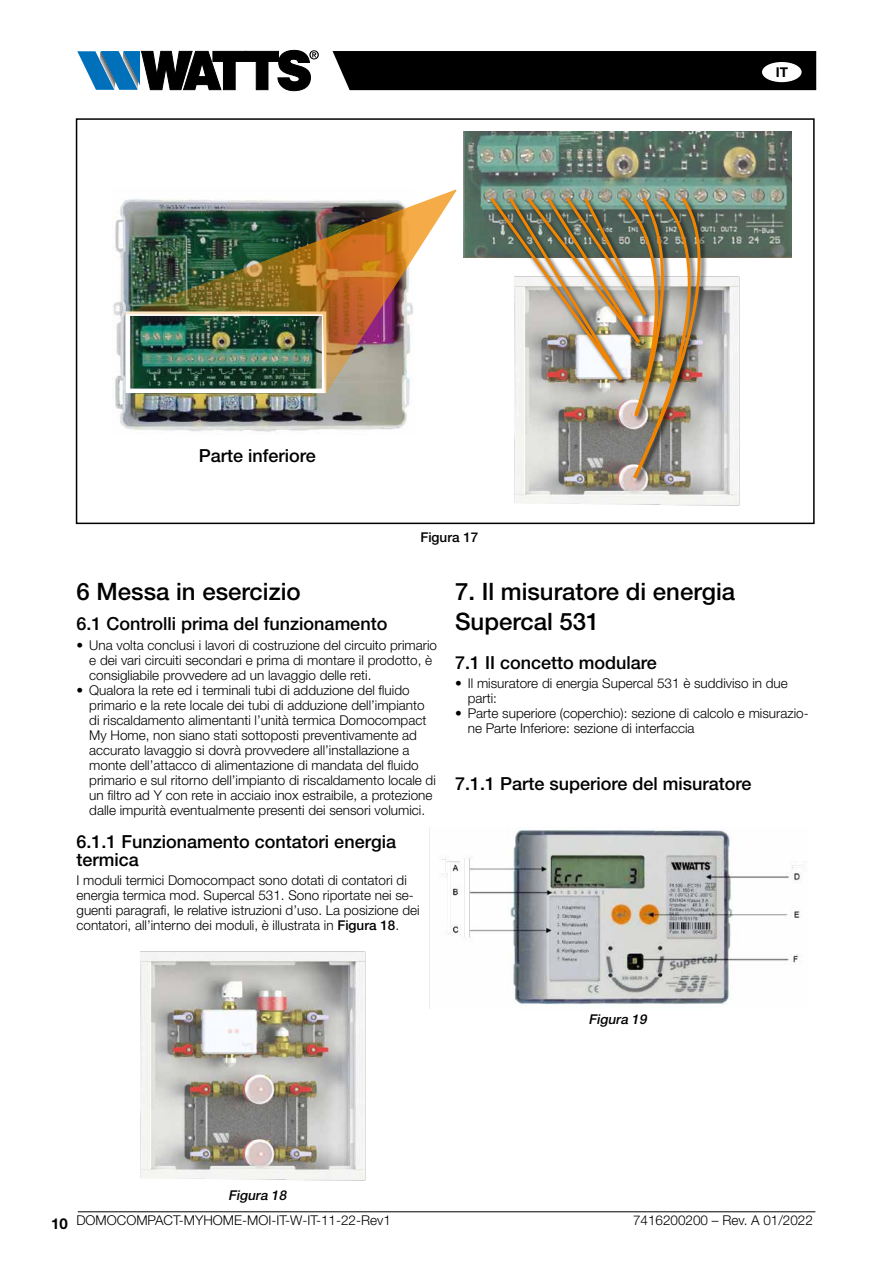
<style>
.page{position:relative;width:893px;height:1263px;background:#fff}
.page>*{position:absolute;margin:0;border:0;box-sizing:border-box;transform-origin:0 0}
.t1{font:500 24px/30px "Helvetica Neue LT Std";color:#000}
.t2{font:500 18px/18px "Helvetica Neue LT Std";color:#000}
.t3{font:700 15px "Helvetica Neue LT Std";color:#000}
.t4{font:300 13.5px/15px "Helvetica Neue LT Std";color:#000}
.t5{font:italic 500 13.5px "Helvetica Neue LT Std";color:#000}
.t6{font:500 13.5px "Helvetica Neue LT Std";color:#000}
.t7{font:700 13.5px "Helvetica Neue LT Std";color:#000}
.s1{font-weight:500}
</style>
<div class="page">
<hr style="left:78px;top:1211px;width:737px;height:1px;background:#000">
<svg style="left:77px;top:50px;width:242px;height:41px"></svg>
<div style="left:333px;top:51px;width:483px;height:39px;background:#000"></div>
<div style="left:762px;top:62px;width:40px;height:20px;background:#fff;border-radius:50%"></div>
<div style="left:76px;top:118px;width:739px;height:406px;border:2px solid #000"></div>
<img style="left:140px;top:951px;width:226px;height:230px">
<img style="left:429px;top:828px;width:379px;height:180px">
<img style="left:514px;top:276px;width:226px;height:230px">
<img style="left:464px;top:132px;width:327px;height:125px">
<img style="left:487px;top:193px;width:251px;height:288px">
<img style="left:113px;top:202px;width:297px;height:230px">
<img style="left:124px;top:189px;width:333px;height:206px">
<p class="t7" style="left:776px;top:63px;width:14px">IT</p>
<h2 class="t2" style="left:199px;top:446px;width:119px">Parte inferiore</h2>
<p class="t6" style="left:420px;top:530px;width:60px">Figura 17</p>
<h1 class="t1" style="left:77px;top:576px;width:226px">6 Messa in esercizio</h1>
<h2 class="t2" style="left:77px;top:615px;width:312px">6.1 Controlli prima del funzionamento</h2>
<p class="t4" style="left:89px;top:637px;width:349px;text-indent:-13px">• Una volta conclusi i lavori di costruzione del circuito primario e dei vari circuiti secondari e prima di montare il prodotto, è consigliabile provvedere ad un lavaggio delle reti.</p>
<p class="t4" style="left:89px;top:682px;width:348px;text-indent:-13px">• Qualora la rete ed i terminali tubi di adduzione del fluido primario e la rete locale dei tubi di adduzione dell’impianto di riscaldamento alimentanti l’unità termica Domocompact My Home, non siano stati sottoposti preventivamente ad accurato lavaggio si dovrà provvedere all’installazione a monte dell’attacco di alimentazione di mandata del fluido primario e sul ritorno dell’impianto di riscaldamento locale di un filtro ad Y con rete in acciaio inox estraibile, a protezione dalle impurità eventualmente presenti dei sensori volumici.</p>
<h2 class="t2" style="left:77px;top:832px;width:321px">6.1.1 Funzionamento contatori energia termica</h2>
<p class="t4" style="left:77px;top:872px;width:345px">I moduli termici Domocompact sono dotati di contatori di energia termica mod. Supercal 531. Sono riportate nei se&shy;guenti paragrafi, le relative istruzioni d’uso. La posizione dei contatori, all’interno dei moduli, è illustrata in <span class="s1">Figura 18</span>.</p>
<h1 class="t1" style="left:455px;top:576px;width:282px">7. Il misuratore di energia<br>Supercal 531</h1>
<h2 class="t2" style="left:455px;top:653px;width:203px">7.1 II concetto modulare</h2>
<p class="t4" style="left:468px;top:675px;width:322px;text-indent:-13px">• Il misuratore di energia Supercal 531 è suddiviso in due parti:</p>
<p class="t4" style="left:468px;top:705px;width:342px;text-indent:-13px">• Parte superiore (coperchio): sezione di calcolo e misurazio&shy;ne Parte Inferiore: sezione di interfaccia</p>
<h2 class="t2" style="left:455px;top:774px;width:298px">7.1.1 Parte superiore del misuratore</h2>
<p class="t5" style="left:589px;top:1011px;width:62px">Figura 19</p>
<p class="t3" style="left:51px;top:1214px;width:18px">10</p>
<p class="t5" style="left:228px;top:1187px;width:62px">Figura 18</p>
<p class="t4" style="left:76px;top:1213px;width:316px">DOMOCOMPACT-MYHOME-MOI-IT-W-IT-11-22-Rev1</p>
<p class="t4" style="left:633px;top:1213px;width:181px">7416200200 – Rev. A 01/2022</p>
</div>
